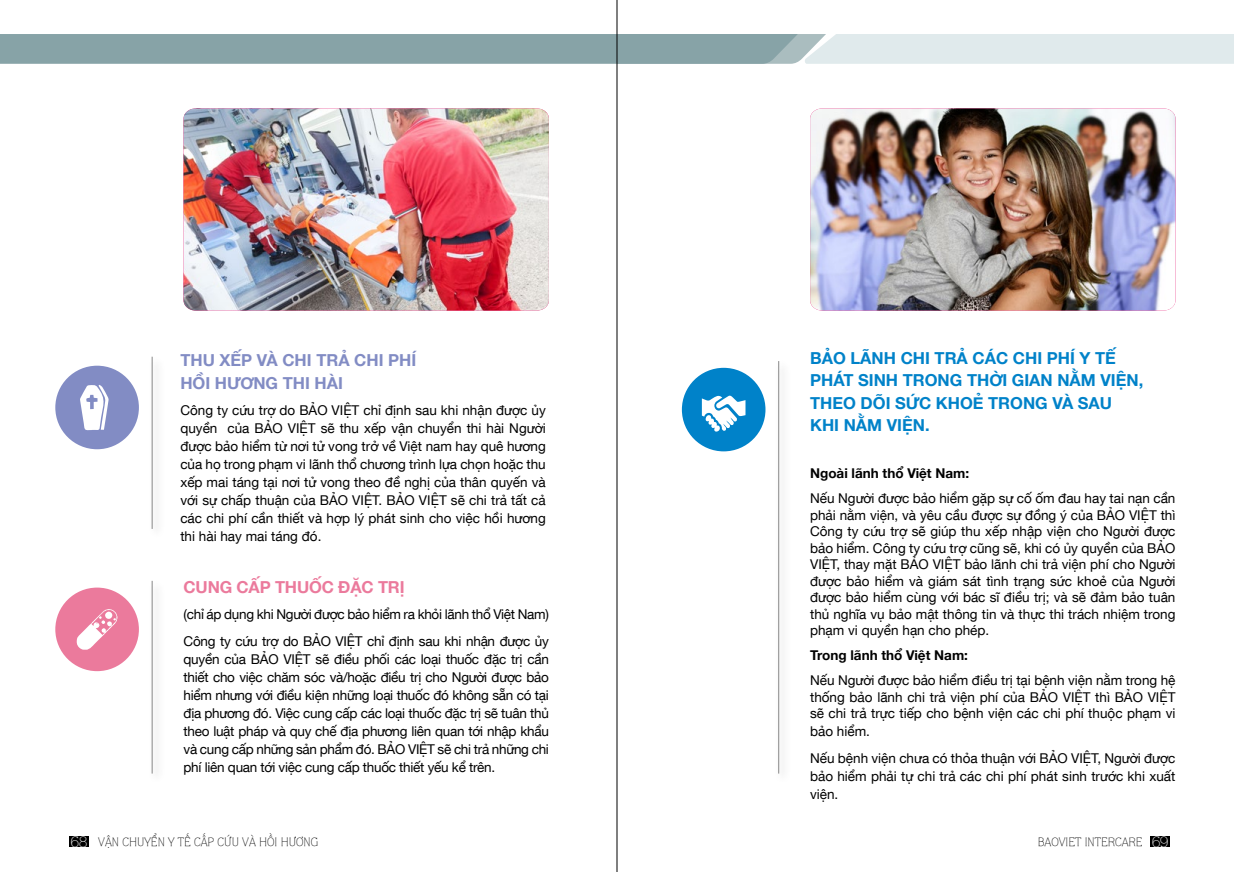
<style>
.page{position:relative;width:1234px;height:872px;background:#fff}
.page>*{position:absolute;margin:0;border:0;box-sizing:border-box;transform-origin:0 0}
.t1{font:700 16.5px/22.2px "Helvetica Vn";color:#0082c9}
.t2{font:700 16.5px/22.2px "Helvetica Vn";color:#828cc4}
.t3{font:700 16.5px "Helvetica Vn";letter-spacing:-.01em;color:#eb7a9c}
.t4{font:13.5px/18px "Helvetica Vn";color:#000;text-align:justify}
.t5{font:13.5px/26.5px "Helvetica Vn";letter-spacing:-.02em;color:#000}
.t6{font:700 13.5px "Helvetica Vn";color:#000}
.t7{font:12px "UVN Huong Que";color:#000}
.s1{font-size:15px;color:#fff}
</style>
<div class="page">
<div style="left:70px;top:836px;width:19px;height:11px;background:#000"></div>
<div style="left:1150px;top:836px;width:19px;height:11px;background:#000"></div>
<svg style="left:0;top:34px;width:1233px;height:30px"></svg>
<hr style="left:616px;top:0;width:1px;height:872px;background:#000">
<div style="left:55px;top:366px;width:84px;height:83px;background:#828cc4;border-radius:50%"></div>
<div style="left:55px;top:587px;width:84px;height:84px;background:#eb7a9c;border-radius:50%"></div>
<div style="left:147px;top:354px;width:18px;height:186px;background:#000;opacity:.5"></div>
<hr style="left:152px;top:357px;width:1px;height:172px;background:#878787">
<div style="left:147px;top:578px;width:18px;height:207px;background:#000;opacity:.5"></div>
<hr style="left:152px;top:581px;width:1px;height:192px;background:#878787">
<svg style="left:80px;top:385px;width:29px;height:45px"></svg>
<img style="left:183px;top:108px;width:366px;height:202px">
<svg style="left:76px;top:609px;width:42px;height:40px"></svg>
<div style="left:681px;top:368px;width:84px;height:83px;background:#0082c9;border-radius:50%"></div>
<div style="left:773px;top:358px;width:18px;height:427px;background:#000;opacity:.5"></div>
<hr style="left:778px;top:361px;width:1px;height:412px;background:#878787">
<svg style="left:701px;top:395px;width:44px;height:37px"></svg>
<img style="left:810px;top:108px;width:365px;height:202px">
<p class="t2" style="left:180px;top:348px;width:237px">THU XẾP VÀ CHI TRẢ CHI PHÍ<br>HỒI HƯƠNG THI HÀI</p>
<p class="t4" style="left:180px;top:400px;width:367px">Công ty cứu trợ do BẢO VIỆT chỉ định sau khi nhận được ủy quyền của BẢO VIỆT sẽ thu xếp vận chuyển thi hài Người được bảo hiểm từ nơi tử vong trở về Việt nam hay quê hương của họ trong phạm vi lãnh thổ chương trình lựa chọn hoặc thu xếp mai táng tại nơi tử vong theo đề nghị của thân quyến và với sự chấp thuận của BẢO VIỆT. BẢO VIỆT sẽ chi trả tất cả các chi phí cần thiết và hợp lý phát sinh cho việc hồi hương thi hài hay mai táng đó.</p>
<p class="t3" style="left:183px;top:574px;width:222px">CUNG CẤP THUỐC ĐẶC TRỊ</p>
<p class="t5" style="left:183px;top:600px;width:367px">(chỉ áp dụng khi Người được bảo hiểm ra khỏi lãnh thổ Việt Nam)<br>Công ty cứu trợ do BẢO VIỆT chỉ định sau khi nhận được ủy</p>
<p class="t4" style="left:183px;top:648px;width:367px">quyền của BẢO VIỆT sẽ điều phối các loại thuốc đặc trị cần thiết cho việc chăm sóc và/hoặc điều trị cho Người được bảo hiểm nhưng với điều kiện những loại thuốc đó không sẵn có tại địa phương đó. Việc cung cấp các loại thuốc đặc trị sẽ tuân thủ theo luật pháp và quy chế địa phương liên quan tới nhập khẩu và cung cấp những sản phẩm đó. BẢO VIỆT sẽ chi trả những chi phí liên quan tới việc cung cấp thuốc thiết yếu kể trên.</p>
<p class="t1" style="left:810px;top:346px;width:334px">BẢO LÃNH CHI TRẢ CÁC CHI PHÍ Y TẾ<br>PHÁT SINH TRONG THỜI GIAN NẰM VIỆN,<br>THEO DÕI SỨC KHOẺ TRONG VÀ SAU<br>KHI NẰM VIỆN.</p>
<p class="t6" style="left:810px;top:463px;width:160px">Ngoài lãnh thổ Việt Nam:</p>
<p class="t4" style="left:810px;top:489px;width:367px;line-height:16.5px">Nếu Người được bảo hiểm gặp sự cố ốm đau hay tai nạn cần phải nằm viện, và yêu cầu được sự đồng ý của BẢO VIỆT thì Công ty cứu trợ sẽ giúp thu xếp nhập viện cho Người được bảo hiểm. Công ty cứu trợ cũng sẽ, khi có ủy quyền của BẢO VIỆT, thay mặt BẢO VIỆT bảo lãnh chi trả viện phí cho Người được bảo hiểm và giám sát tình trạng sức khoẻ của Người được bảo hiểm cùng với bác sĩ điều trị; và sẽ đảm bảo tuân thủ nghĩa vụ bảo mật thông tin và thực thi trách nhiệm trong phạm vi quyền hạn cho phép.</p>
<p class="t6" style="left:810px;top:645px;width:159px">Trong lãnh thổ Việt Nam:</p>
<p class="t4" style="left:810px;top:671px;width:367px;line-height:16.5px">Nếu Người được bảo hiểm điều trị tại bệnh viện nằm trong hệ thống bảo lãnh chi trả viện phí của BẢO VIỆT thì BẢO VIỆT sẽ chi trả trực tiếp cho bệnh viện các chi phí thuộc phạm vi</p>
<p class="t4" style="left:810px;top:717px;width:367px;line-height:26.5px">bảo hiểm.<br>Nếu bệnh viện chưa có thỏa thuận với BẢO VIỆT, Người được</p>
<p class="t4" style="left:810px;top:766px;width:367px">bảo hiểm phải tự chi trả các chi phí phát sinh trước khi xuất viện.</p>
<p class="t7" style="left:71px;top:833px;width:249px"><span class="s1">68</span> VẬN CHUYỂN Y TẾ CẤP CỨU VÀ HỒI HƯƠNG</p>
<p class="t7" style="left:1037px;top:833px;width:132px">BAOVIET INTERCARE <span class="s1">69</span></p>
</div>
